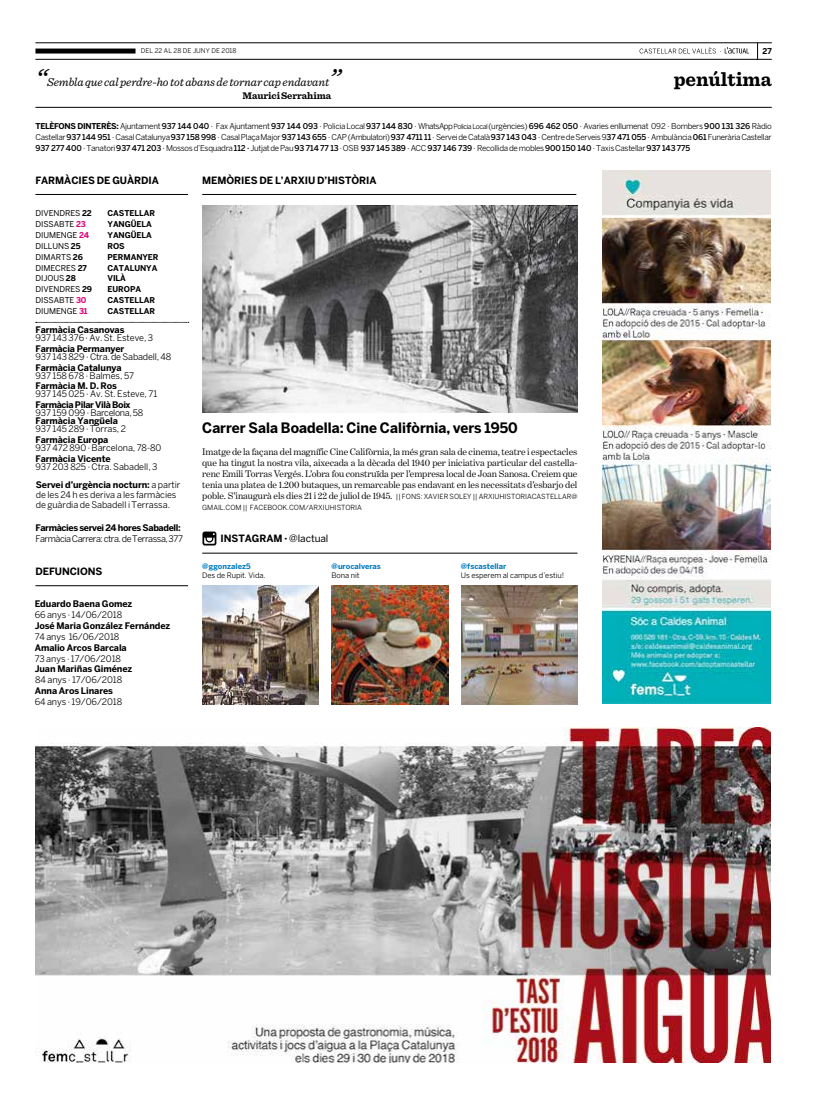
<style>
.page{position:relative;width:820px;height:1106px;background:#fff}
.page>*{position:absolute;margin:0;border:0;box-sizing:border-box;transform-origin:0 0}
.t1{font:italic 30px "Sentinel";color:#000}
.t2{font:700 20px "Sentinel";letter-spacing:-.005em;color:#000}
.t3{font:700 14.3px "Benton Sans";color:#000}
.t4{font:italic 12px "Sentinel";letter-spacing:-.005em;color:#000}
.t5{font:700 10px "Benton Sans";letter-spacing:-.01em;color:#000}
.t6{font:700 10px "Sentinel";letter-spacing:-.005em;color:#000}
.t7{font:9.7px/10.9px "Benton Modern One";letter-spacing:-.005em;color:#000;text-align:justify}
.t8{font:9px/10px "Benton Sans";letter-spacing:-.005em;color:#000}
.t9{font:700 9px "Benton Sans";letter-spacing:-.01em;color:#000}
.t10{font:700 9px "Benton Sans";letter-spacing:-.04em;color:#000}
.t11{font:8px/10.9px "Benton Sans";letter-spacing:-.035em;color:#000;text-align:justify}
.t12{font:700 8px "Benton Sans";letter-spacing:-.01em;color:#000}
.t13{font:8px "Benton Sans";letter-spacing:-.005em;color:#000}
.t14{font:700 8px "Benton Sans";color:#e2007a}
.t15{font:7.5px "Benton Sans";letter-spacing:-.01em;color:#000}
.t16{font:700 7.5px "Benton Sans";color:#007bc0}
.t17{font:7px "Benton Sans";letter-spacing:-.005em;color:#000}
.t18{font:6.5px "Benton Sans";letter-spacing:.005em;color:#000}
.s1{font-weight:700}
.s2{font-weight:500}
.s3{font-size:7px}
.s4{font-weight:700;color:#e2007a}
.s5{color:#000}
.s6{font-family:"Benton Sans";font-size:7px}
.s7{font-weight:400}
</style>
<div class="page">
<svg style="left:757px;top:44px;width:1px;height:15px"></svg>
<svg style="left:639px;top:47px;width:109px;height:7px"></svg>
<hr style="left:35px;top:107px;width:736px;height:1px;background:#000">
<hr style="left:35px;top:43px;width:736px;height:1px;background:#000">
<hr style="left:35px;top:59px;width:736px;height:1px;background:#000">
<div style="left:35px;top:49px;width:100px;height:5px;background:#000"></div>
<img style="left:35px;top:727px;width:735px;height:335px">
<svg style="left:36px;top:322px;width:153px;height:1px"></svg>
<img style="left:202px;top:586px;width:116px;height:119px">
<img style="left:331px;top:586px;width:117px;height:119px">
<img style="left:461px;top:586px;width:116px;height:119px">
<svg style="left:202px;top:531px;width:14px;height:14px"></svg>
<hr style="left:202px;top:194px;width:374px;height:1px;background:#000">
<hr style="left:202px;top:553px;width:375px;height:1px;background:#000">
<img style="left:202px;top:206px;width:375px;height:206px">
<hr style="left:35px;top:194px;width:153px;height:1px;background:#000">
<hr style="left:35px;top:585px;width:153px;height:1px;background:#000">
<img style="left:602px;top:170px;width:168px;height:534px">
<p class="t18" style="left:141px;top:47px;width:97px">DEL 22 AL 28 DE juny DE 2018</p>
<p class="t12" style="left:762px;top:46px;width:11px">27</p>
<h1 class="t1" style="left:35px;top:56px;width:13px">“</h1>
<h3 class="t4" style="left:47px;top:73px;width:284px">Sembla que cal perdre-ho tot abans de tornar cap endavant</h3>
<h1 class="t1" style="left:329px;top:56px;width:13px">”</h1>
<p class="t6" style="left:242px;top:88px;width:90px">Maurici Serrahima</p>
<h2 class="t2" style="left:673px;top:64px;width:99px">penúltima</h2>
<p class="t11" style="left:35px;top:121px;width:737px"><span class="s1">TELÈFONS DI NTERÈS:</span> Ajuntament <span class="s2">937 144 040</span> · Fax Ajuntament <span class="s2">937 144 093</span> · Policia Local <span class="s2">937 144 830</span> · WhatsApp <span class="s3">Policia Local</span> (urgències) <span class="s2">696 462 050</span> · Avaries enllumenat 092 · Bombers <span class="s2">900 131 326</span> Ràdio Castellar <span class="s2">937 144 951</span> · Casal Catalunya <span class="s2">937 158 998</span> · Casal Plaça M ajor <span class="s2">937 143 655</span> · CAP (Ambulatori) <span class="s2">937 4711 11</span> · Servei de Català <span class="s2">937 143 043</span> · Centre de Serveis 9<span class="s2">37 471 055</span> · Ambulància <span class="s2">061</span> Funerària Castellar <span class="s2">937 277 400</span> · Tanatori <span class="s2">937 471 203</span> · M ossos d’Esquadra <span class="s2">112 ·</span> Jutjat de Pau <span class="s2">93 714 77 13</span> · OS B <span class="s2">937 145 389</span> · ACC</p>
<p class="t11" style="left:427px;top:143px;width:264px"><span class="s2">937 146 739</span> · Recollida de mobles <span class="s2">900 150 140</span> · Taxis Castellar <span class="s2">937 143 775</span></p>
<p class="t5" style="left:35px;top:174px;width:125px">FARMÀCI ES DE GUÀRDIA</p>
<p class="t13" style="left:35px;top:209px;width:20px">DIVENDRES</p>
<p class="t12" style="left:82px;top:209px;width:11px">22</p>
<p class="t12" style="left:107px;top:209px;width:49px">CASTELLAR</p>
<p class="t13" style="left:35px;top:219px;width:6px">DISSA</p>
<p class="t13" style="left:59px;top:219px;width:42px">BTE <span class="s4">23</span> <span class="s1">Y</span></p>
<p class="t12" style="left:113px;top:219px;width:40px">ANGÜELA</p>
<p class="t13" style="left:35px;top:230px;width:27px">DIUMENGE</p>
<p class="t14" style="left:79px;top:230px;width:24px">24 <span class="s5">Y</span></p>
<p class="t12" style="left:113px;top:230px;width:40px">ANGÜELA</p>
<p class="t13" style="left:35px;top:241px;width:24px">DI LLUNS</p>
<p class="t12" style="left:71px;top:241px;width:11px">25</p>
<p class="t12" style="left:107px;top:241px;width:19px">ROS</p>
<p class="t13" style="left:35px;top:252px;width:21px">DI MARTS</p>
<p class="t12" style="left:73px;top:252px;width:26px">26 P</p>
<p class="t12" style="left:113px;top:252px;width:47px">ERMANYER</p>
<p class="t13" style="left:35px;top:263px;width:32px">DIMECRES</p>
<p class="t12" style="left:78px;top:263px;width:11px">27</p>
<p class="t12" style="left:107px;top:263px;width:51px">CATALUNYA</p>
<p class="t13" style="left:35px;top:274px;width:19px">DIJOUS</p>
<p class="t12" style="left:66px;top:274px;width:11px">28</p>
<p class="t12" style="left:107px;top:274px;width:20px">VI LÀ</p>
<p class="t13" style="left:35px;top:285px;width:20px">DIVENDRES</p>
<p class="t12" style="left:82px;top:285px;width:12px">29</p>
<p class="t12" style="left:107px;top:285px;width:35px">EUROPA</p>
<p class="t13" style="left:35px;top:295px;width:6px">DISSA</p>
<p class="t13" style="left:59px;top:295px;width:29px">BTE <span class="s4">30</span></p>
<p class="t12" style="left:107px;top:295px;width:49px">CASTELLAR</p>
<p class="t13" style="left:35px;top:306px;width:27px">DIUMENGE</p>
<p class="t14" style="left:79px;top:306px;width:10px">31</p>
<p class="t12" style="left:107px;top:306px;width:49px">CASTELLAR</p>
<p class="t9" style="left:35px;top:324px;width:90px">Farmàcia Casanovas</p>
<p class="t8" style="left:35px;top:332px;width:119px">937 143 376 · Av. St. Esteve, 3</p>
<p class="t9" style="left:35px;top:343px;width:90px">Farmàcia Permanyer</p>
<p class="t8" style="left:35px;top:351px;width:137px">937 143 829 · Ctra. de Sabadell, 48</p>
<p class="t9" style="left:35px;top:362px;width:88px">Farmàcia Catalunya</p>
<p class="t8" style="left:35px;top:370px;width:100px">937 158 678 · Balmes, 57</p>
<p class="t9" style="left:35px;top:381px;width:83px">Farmàcia M. D. Ros</p>
<p class="t8" style="left:35px;top:389px;width:123px">937 145 025 · Av. St. Esteve, 71</p>
<p class="t10" style="left:35px;top:399px;width:97px">Farmàcia Pilar Vilà Boix</p>
<p class="t8" style="left:35px;top:408px;width:109px">937 159 099 · Barcelona, 58</p>
<p class="t9" style="left:35px;top:416px;width:84px">Farmàcia Yangüela</p>
<p class="t8" style="left:35px;top:424px;width:92px">937 145 289 · Torras, 2</p>
<p class="t9" style="left:35px;top:434px;width:74px">Farmàcia Europa</p>
<p class="t8" style="left:35px;top:443px;width:127px">937 472 890 · Barcelona, 78-80</p>
<p class="t9" style="left:35px;top:453px;width:77px">Farmàcia Vicente</p>
<p class="t8" style="left:35px;top:461px;width:123px">937 203 825 · Ctra. Sabadell, 3</p>
<p class="t8" style="left:36px;top:480px;width:146px"><span class="s1">Servei d’urgència nocturn:</span> a partir de les 24 h es deriva a les farmàcies de guàrdia de Sabadell i Terrassa.</p>
<p class="t10" style="left:35px;top:522px;width:147px">Farmàcies servei 24 hores Sabadell:</p>
<p class="t8" style="left:35px;top:534px;width:149px">Farmàcia Carrera: ctra. de Terrassa, 377</p>
<p class="t5" style="left:35px;top:565px;width:68px">DEFUNCIONS</p>
<p class="t9" style="left:35px;top:598px;width:99px">Eduardo Baena Gomez</p>
<p class="t8" style="left:35px;top:610px;width:89px">66 anys · 14/06/2018</p>
<p class="t9" style="left:35px;top:620px;width:137px">José Maria González Fernández</p>
<p class="t8" style="left:35px;top:631px;width:86px">74 anys 16/06/2018</p>
<p class="t9" style="left:35px;top:642px;width:94px">Amalio Arcos Barcala</p>
<p class="t8" style="left:35px;top:653px;width:88px">73 anys · 17/06/2018</p>
<p class="t9" style="left:35px;top:664px;width:99px">Juan Mariñas Giménez</p>
<p class="t8" style="left:35px;top:675px;width:88px">84 anys · 17/06/2018</p>
<p class="t9" style="left:35px;top:685px;width:80px">Anna Aros Linares</p>
<p class="t8" style="left:35px;top:696px;width:89px">64 anys · 19/06/2018</p>
<p class="t5" style="left:202px;top:174px;width:176px">MEMÒRI ES DE L’ARXI U D’HISTÒRIA</p>
<h3 class="t3" style="left:202px;top:419px;width:317px">Carrer Sala Boadella: Cine Califòrnia, vers 1950</h3>
<p class="t7" style="left:202px;top:446px;width:376px">Imatge de la façana del magnífic Cine Califòrnia, la més gran sala de cinema, teatre i espectacles que ha tingut la nostra vila, aixecada a la dècada del 1940 per iniciativa particular del castella&shy;renc Emili Torras Vergés. L’obra fou construïda per l’empresa local de Joan Sanosa. Creiem que tenia una platea de 1.200 butaques, un remarcable pas endavant en les necessitats d’esbarjo del poble. S’inaugurà els dies 21 i 22 de juliol de 1945. <span class="s6">|| fons: xavier sol ey || arxiuh istoriacastellar@</span></p>
<p class="t17" style="left:202px;top:503px;width:161px">gmail.com || facebook.com/arxiuh istoria</p>
<p class="t5" style="left:220px;top:532px;width:109px">I NSTAGRAM · <span class="s7">@lactual</span></p>
<p class="t16" style="left:202px;top:561px;width:50px">@ggonzalez5</p>
<p class="t16" style="left:331px;top:561px;width:51px">@urocalveras</p>
<p class="t16" style="left:460px;top:561px;width:47px">@fscastellar</p>
<p class="t15" style="left:202px;top:570px;width:65px">Des de Rupit. Vida.</p>
<p class="t15" style="left:331px;top:570px;width:29px">Bona nit</p>
<p class="t15" style="left:460px;top:570px;width:105px">Us esperem al campus d’estiu!</p>
</div>
